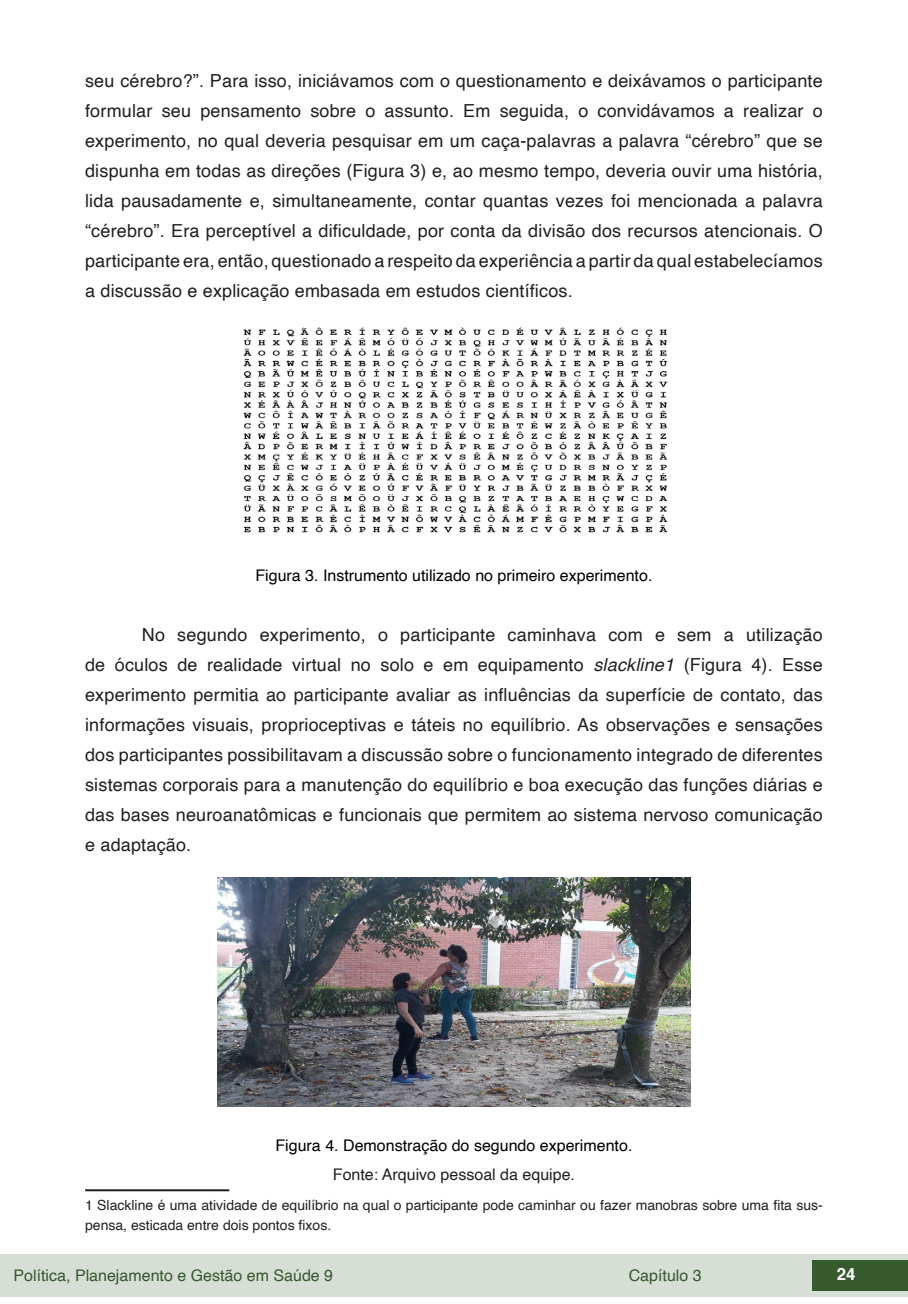
<style>
.page{position:relative;width:908px;height:1304px;background:#fff}
.page>*{position:absolute;margin:0;border:0;box-sizing:border-box;transform-origin:0 0}
.txt{font:18px/30px "Helvetica";letter-spacing:.01em;color:#231f20;text-align:justify}
.t1{font:700 16.8px "Helvetica";color:#fff}
.info_tab_graf_imag{font:16px "Helvetica";color:#000}
.t2{font:16px "Helvetica";color:#36592e}
.fonte_tab_gra_imag{font:16px "Helvetica";color:#231f20}
.nota_rdp{font:14px/20px "Helvetica";color:#231f20}
.s1{font-style:italic}
</style>
<div class="page">
<div style="left:0;top:1254px;width:906px;height:43px;background:#d7ded5"></div>
<div style="left:812px;top:1261px;width:95px;height:30px;background:#36592e"></div>
<img style="left:243px;top:327px;width:425px;height:206px">
<img style="left:217px;top:877px;width:473px;height:229px">
<hr style="left:85px;top:1189px;width:144px;height:2px;background:#231f20">
<p class="txt" style="left:85px;top:66px;width:738px">seu cérebro?”. Para isso, iniciávamos com o questionamento e deixávamos o participante formular seu pensamento sobre o assunto. Em seguida, o convidávamos a realizar o experimento, no qual deveria pesquisar em um caça-palavras a palavra “cérebro” que se dispunha em todas as direções (Figura 3) e, ao mesmo tempo, deveria ouvir uma história, lida pausadamente e, simultaneamente, contar quantas vezes foi mencionada a palavra “cérebro”. Era perceptível a dificuldade, por conta da divisão dos recursos atencionais. O participante era, então, questionado a respeito da experiência a partir da qual estabelecíamos a discussão e explicação embasada em estudos científicos.</p>
<p class="info_tab_graf_imag" style="left:255px;top:563px;width:398px">Figura 3. Instrumento utilizado no primeiro experimento.</p>
<p class="txt" style="left:85px;top:620px;width:738px;text-indent:57px">No segundo experimento, o participante caminhava com e sem a utilização de óculos de realidade virtual no solo e em equipamento <span class="s1">slackline1</span> (Figura 4). Esse experimento permitia ao participante avaliar as influências da superfície de contato, das informações visuais, proprioceptivas e táteis no equilíbrio. As observações e sensações dos participantes possibilitavam a discussão sobre o funcionamento integrado de diferentes sistemas corporais para a manutenção do equilíbrio e boa execução das funções diárias e das bases neuroanatômicas e funcionais que permitem ao sistema nervoso comunicação e adaptação.</p>
<p class="info_tab_graf_imag" style="left:275px;top:1133px;width:358px">Figura 4. Demonstração do segundo experimento.</p>
<p class="fonte_tab_gra_imag" style="left:333px;top:1162px;width:243px">Fonte: Arquivo pessoal da equipe.</p>
<p class="nota_rdp" style="left:85px;top:1196px;width:739px">1 Slackline é uma atividade de equilíbrio na qual o participante pode caminhar ou fazer manobras sobre uma fita sus&shy;pensa, esticada entre dois pontos fixos.</p>
<p class="t2" style="left:14px;top:1263px;width:321px">Política, Planejamento e Gestão em Saúde 9</p>
<p class="t2" style="left:628px;top:1263px;width:74px">Capítulo 3</p>
<p class="t1" style="left:836px;top:1261px;width:20px">24</p>
</div>
